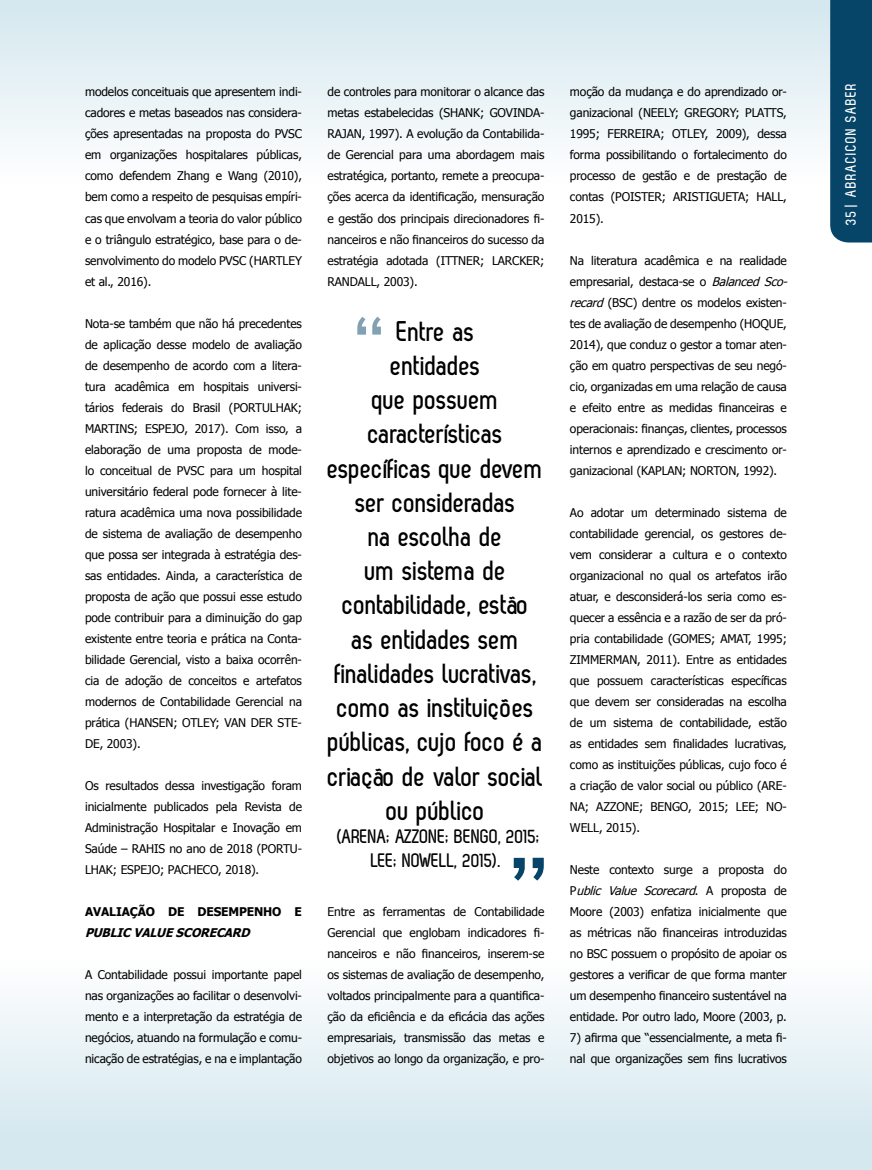
<style>
.page{position:relative;width:872px;height:1170px;background:#fff}
.page>*{position:absolute;margin:0;border:0;box-sizing:border-box;transform-origin:0 0}
.t1{font:700 28.5px/34.2px "Zag";letter-spacing:-.01em;color:#000;text-align:center}
.t2{font:700 19.5px/23.4px "Zag";letter-spacing:-.01em;color:#000;text-align:center}
.t3{font:700 15px "Zag";letter-spacing:.075em;color:#fff}
.t4{font:12px/21px "Tahoma";letter-spacing:-.01em;color:#000;text-align:justify}
.t5{font:700 12px "Tahoma";letter-spacing:-.01em;color:#000}
.t6{font:italic 700 12px "Tahoma";color:#000}
.s1{font-style:italic}
</style>
<div class="page">
<svg style="left:0;top:0;width:830px;height:142px;fill:#e4f0f4"></svg>
<svg style="left:0;top:1001px;width:872px;height:168px"></svg>
<div style="left:830px;top:0;width:42px;height:242px;background:#064468"></div>
<svg style="left:514px;top:857px;width:30px;height:23px"></svg>
<svg style="left:357px;top:316px;width:24px;height:18px"></svg>
<p class="t4" style="left:85px;top:81px;width:218px">modelos conceituais que apresentem indi&shy;cadores e metas baseados nas considera&shy;ções apresentadas na proposta do PVSC em organizações hospitalares públicas, como defendem Zhang e Wang (2010), bem como a respeito de pesquisas empíri&shy;cas que envolvam a teoria do valor público e o triângulo estratégico, base para o de&shy;senvolvimento do modelo PVSC (HARTLEY et al., 2016).</p>
<p class="t4" style="left:85px;top:312px;width:218px">Nota-se também que não há precedentes de aplicação desse modelo de avaliação de desempenho de acordo com a litera&shy;tura acadêmica em hospitais universi&shy;tários federais do Brasil (PORTULHAK; MARTINS; ESPEJO, 2017). Com isso, a elaboração de uma proposta de mode&shy;lo conceitual de PVSC para um hospital universitário federal pode fornecer à lite&shy;ratura acadêmica uma nova possibilidade de sistema de avaliação de desempenho que possa ser integrada à estratégia des&shy;sas entidades. Ainda, a característica de proposta de ação que possui esse estudo pode contribuir para a diminuição do gap existente entre teoria e prática na Conta&shy;bilidade Gerencial, visto a baixa ocorrên&shy;cia de adoção de conceitos e artefatos modernos de Contabilidade Gerencial na prática (HANSEN; OTLEY; VAN DER STE-DE, 2003).</p>
<p class="t4" style="left:85px;top:774px;width:218px">Os resultados dessa investigação foram inicialmente publicados pela Revista de Administração Hospitalar e Inovação em Saúde – RAHIS no ano de 2018 (PORTU-LHAK; ESPEJO; PACHECO, 2018).</p>
<p class="t5" style="left:85px;top:903px;width:218px">AVALIAÇÃO DE DESEMPENHO E</p>
<p class="t6" style="left:85px;top:924px;width:170px">PUBLIC VALUESCORECARD</p>
<p class="t4" style="left:85px;top:963px;width:218px">A Contabilidade possui importante papel nas organizações ao facilitar o desenvolvi&shy;mento e a interpretação da estratégia de negócios, atuando na formulação e comu&shy;nicação de estratégias, e na e implantação</p>
<p class="t4" style="left:327px;top:81px;width:218px">de controles para monitorar o alcance das metas estabelecidas (SHANK; GOVINDA-RAJAN, 1997). A evolução da Contabilida&shy;de Gerencial para uma abordagem mais estratégica, portanto, remete a preocupa&shy;ções acerca da identificação, mensuração e gestão dos principais direcionadores fi&shy;nanceiros e não financeiros do sucesso da estratégia adotada (ITTNER; LARCKER; RANDALL, 2003).</p>
<p class="t1" style="left:328px;top:313px;width:217px">Entre as<br>entidades<br>que possuem características específicas que devem ser consideradas<br>na escolha de<br>um sistema de contabilidade, estão<br>as entidades sem finalidades lucrativas, como as instituições públicas, cujo foco é a criação de valor social ou público</p>
<h2 class="t2" style="left:337px;top:824px;width:205px">(ARENA; AZZONE; BENGO, 2015;<br>LEE; NOWELL, 2015).</h2>
<p class="t4" style="left:327px;top:900px;width:218px">Entre as ferramentas de Contabilidade Gerencial que englobam indicadores fi&shy;nanceiros e não financeiros, inserem-se os sistemas de avaliação de desempenho, voltados principalmente para a quantifica&shy;ção da eficiência e da eficácia das ações empresariais, transmissão das metas e objetivos ao longo da organização, e pro-</p>
<p class="t4" style="left:570px;top:81px;width:218px">moção da mudança e do aprendizado or&shy;ganizacional (NEELY; GREGORY; PLATTS, 1995; FERREIRA; OTLEY, 2009), dessa forma possibilitando o fortalecimento do processo de gestão e de prestação de contas (POISTER; ARISTIGUETA; HALL, 2015).</p>
<p class="t4" style="left:570px;top:249px;width:222px;text-align:left">Na literatura acadêmica e na realidade empresarial, destaca-se o <span class="s1">Balanced Sco&shy;recard</span> (BSC) dentre os modelos existen&shy;tes de avaliação de desempenho (HOQUE, 2014), que conduz o gestor a tomar aten&shy;ção em quatro perspectivas de seu negó&shy;cio, organizadas em uma relação de causa e efeito entre as medidas financeiras e operacionais: finanças, clientes, processos internos e aprendizado e crescimento or&shy;ganizacional (KAPLAN; NORTON, 1992).</p>
<p class="t4" style="left:570px;top:501px;width:218px">Ao adotar um determinado sistema de contabilidade gerencial, os gestores de&shy;vem considerar a cultura e o contexto organizacional no qual os artefatos irão atuar, e desconsiderá-los seria como es&shy;quecer a essência e a razão de ser da pró&shy;pria contabilidade (GOMES; AMAT, 1995; ZIMMERMAN, 2011). Entre as entidades que possuem características específicas que devem ser consideradas na escolha de um sistema de contabilidade, estão as entidades sem finalidades lucrativas, como as instituições públicas, cujo foco é a criação de valor social ou público (ARE-NA; AZZONE; BENGO, 2015; LEE; NO-WELL, 2015).</p>
<p class="t4" style="left:570px;top:858px;width:218px">Neste contexto surge a proposta do P <span class="s1">ublic Value Scorecard</span>. A p r o p o s t a d e Moore (2003) enfatiza inicialmente que as métricas não financeiras introduzidas no BSC possuem o propósito de apoiar os gestores a verificar de que forma manter um desempenho financeiro sustentável na entidade. Por outro lado, Moore (2003, p.</p>
<p class="t4" style="left:570px;top:1026px;width:218px">7) afirma que “essencialmente, a meta fi&shy;nal que organizações sem fins lucrativos</p>
<p class="t3" style="left:842px;top:225px;width:143px;rotate:-90deg">35 | ABRACICON SABER</p>
</div>
